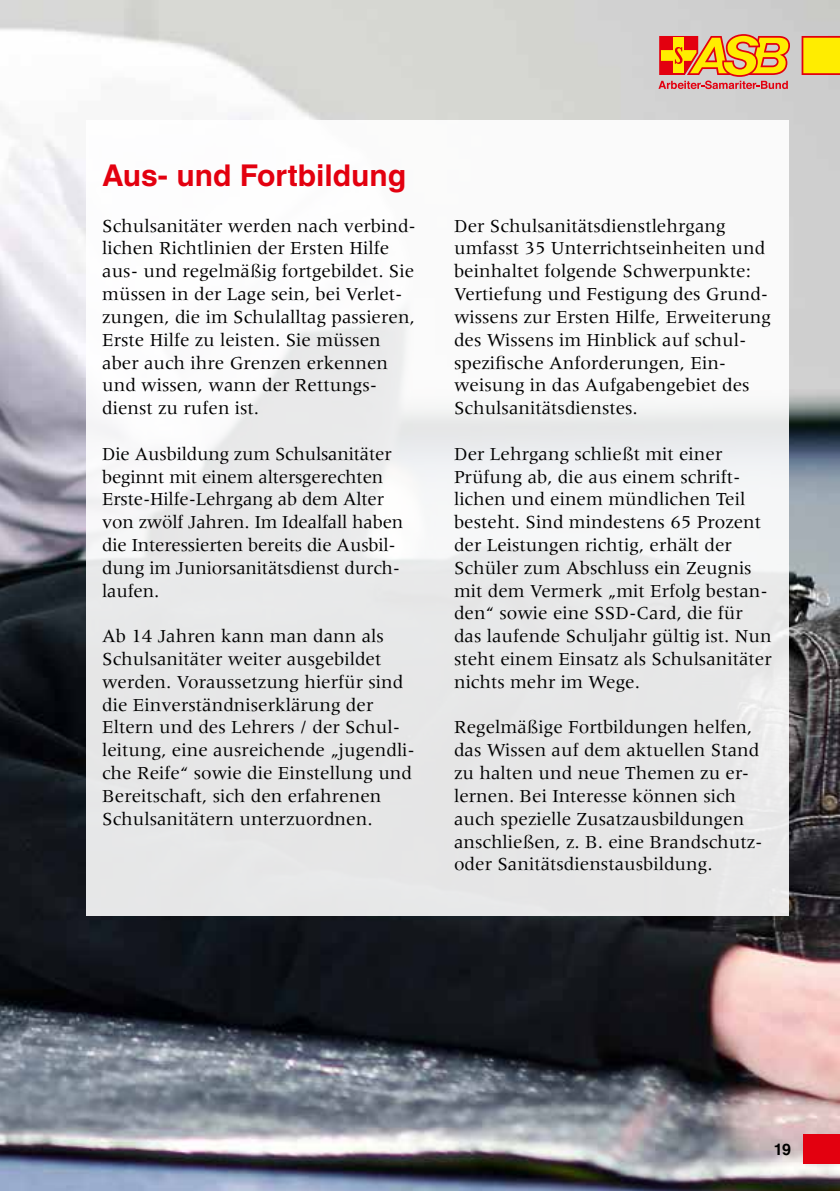
<style>
.page{position:relative;width:840px;height:1191px;background:#fff}
.page>*{position:absolute;margin:0;border:0;box-sizing:border-box;transform-origin:0 0}
.t1{font:700 30px "Helvetica LT Std";color:#e3000f}
.t2{font:19px/22.8px "Meridien LT Std";color:#000}
.t3{font:700 16px "Helvetica LT Std";color:#000}
</style>
<div class="page">
<img style="left:0;top:0;width:839px;height:1191px">
<div style="left:86px;top:120px;width:702px;height:796px;background:linear-gradient(to bottom,#fefefe,#e1e2e2)"></div>
<div style="left:802px;top:1134px;width:37px;height:30px;background:#e3000f"></div>
<svg style="left:658px;top:34px;width:131px;height:55px;background:#e6994b"></svg>
<svg style="left:801px;top:36px;width:38px;height:39px"></svg>
<h1 class="t1" style="left:102px;top:157px;width:305px">Aus- und Fortbildung</h1>
<p class="t2" style="left:102px;top:214px;width:315px">Schulsanitäter werden nach verbind&shy;lichen Richtlinien der Ersten Hilfe aus- und regelmäßig fortgebildet. Sie müssen in der Lage sein, bei Verlet&shy;zungen, die im Schulalltag passieren, Erste Hilfe zu leisten. Sie müssen aber auch ihre Grenzen erkennen und wissen, wann der Rettungs&shy;dienst zu rufen ist.</p>
<p class="t2" style="left:102px;top:442px;width:302px">Die Ausbildung zum Schulsanitäter beginnt mit einem altersgerechten<br>Erste-Hilfe-Lehrgang ab dem Alter von zwölf Jahren. Im Idealfall haben die Interessierten bereits die Ausbil&shy;dung im Juniorsanitätsdienst durch&shy;laufen.</p>
<p class="t2" style="left:102px;top:624px;width:314px">Ab 14 Jahren kann man dann als Schulsanitäter weiter ausgebildet werden. Voraussetzung hierfür sind die Einverständniserklärung der Eltern und des Lehrers / der Schul&shy;leitung, eine ausreichende „jugendli&shy;che Reife“ sowie die Einstellung und Bereitschaft, sich den erfahrenen Schulsanitätern unterzuordnen.</p>
<p class="t2" style="left:454px;top:214px;width:318px">Der Schulsanitätsdienstlehrgang umfasst 35 Unterrichtseinheiten und beinhaltet folgende Schwerpunkte:<br>Vertiefung und Festigung des Grund&shy;wissens zur Ersten Hilfe, Erweiterung des Wissens im Hinblick auf schul&shy;spezifische Anforderungen, Ein&shy;weisung in das Aufgabengebiet des Schulsanitätsdienstes.</p>
<p class="t2" style="left:454px;top:442px;width:319px">Der Lehrgang schließt mit einer Prüfung ab, die aus einem schrift&shy;lichen und einem mündlichen Teil besteht. Sind mindestens 65 Prozent der Leistungen richtig, erhält der Schüler zum Abschluss ein Zeugnis mit dem Vermerk „mit Erfolg bestan&shy;den“ sowie eine SSD-Card, die für das laufende Schuljahr gültig ist. Nun steht einem Einsatz als Schulsanitäter nichts mehr im Wege.</p>
<p class="t2" style="left:454px;top:716px;width:310px">Regelmäßige Fortbildungen helfen, das Wissen auf dem aktuellen Stand zu halten und neue Themen zu er&shy;lernen. Bei Interesse können sich auch spezielle Zusatzausbildungen anschließen, z. B. eine Brandschutz&shy;oder Sanitätsdienstausbildung.</p>
<p class="t3" style="left:773px;top:1139px;width:19px">19</p>
</div>
